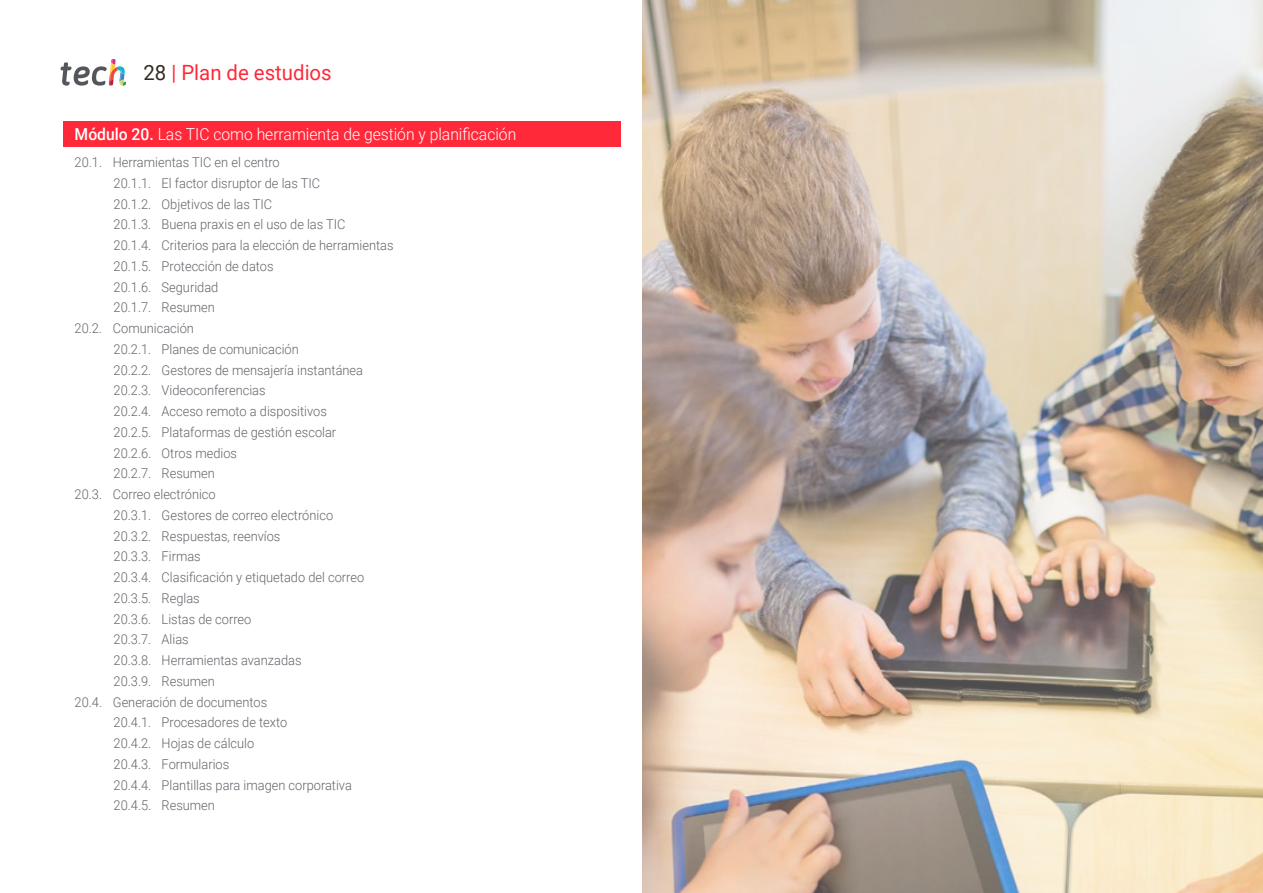
<style>
.page{position:relative;width:1263px;height:893px;background:#fff}
.page>*{position:absolute;margin:0;border:0;box-sizing:border-box;transform-origin:0 0}
.t1{font:21px "Roboto";color:#ff293a}
.t2{font:300 16.5px "Roboto";color:#fff;scale:.95 1}
.t3{font:300 13.5px "Roboto";color:#61646a;scale:.95 1}
.s1{color:#312e20}
.s2{font-weight:500}
</style>
<div class="page">
<div style="left:64px;top:121px;width:557px;height:25px;background:#ff293a"></div>
<img style="left:642px;top:0;width:621px;height:893px">
<svg style="left:61px;top:59px;width:65px;height:27px"></svg>
<h1 class="t1" style="left:144px;top:57px;width:190px"><span class="s1">28</span> | Plan de estudios</h1>
<p class="t2" style="left:75px;top:123px;width:466px"><span class="s2">Módulo 20.</span> Las TIC como herramienta de gestión y planificación</p>
<p class="t3" style="left:75px;top:153px;width:217px">20.1. Herramientas TIC en el centro</p>
<p class="t3" style="left:114px;top:174px;width:219px">20.1.1. El factor disruptor de las TIC</p>
<p class="t3" style="left:114px;top:194px;width:168px">20.1.2. Objetivos de las TIC</p>
<p class="t3" style="left:114px;top:215px;width:246px">20.1.3. Buena praxis en el uso de las TIC</p>
<p class="t3" style="left:114px;top:236px;width:296px">20.1.4. Criterios para la elección de herramientas</p>
<p class="t3" style="left:114px;top:257px;width:170px">20.1.5. Protección de datos</p>
<p class="t3" style="left:114px;top:277px;width:112px">20.1.6. Seguridad</p>
<p class="t3" style="left:114px;top:298px;width:108px">20.1.7. Resumen</p>
<p class="t3" style="left:75px;top:319px;width:127px">20.2. Comunicación</p>
<p class="t3" style="left:114px;top:340px;width:196px">20.2.1. Planes de comunicación</p>
<p class="t3" style="left:114px;top:360px;width:264px">20.2.2. Gestores de mensajería instantánea</p>
<p class="t3" style="left:114px;top:381px;width:162px">20.2.3. Videoconferencias</p>
<p class="t3" style="left:114px;top:402px;width:226px">20.2.4. Acceso remoto a dispositivos</p>
<p class="t3" style="left:114px;top:423px;width:236px">20.2.5. Plataformas de gestión escolar</p>
<p class="t3" style="left:114px;top:443px;width:131px">20.2.6. Otros medios</p>
<p class="t3" style="left:114px;top:464px;width:108px">20.2.7. Resumen</p>
<p class="t3" style="left:75px;top:485px;width:150px">20.3. Correo electrónico</p>
<p class="t3" style="left:114px;top:506px;width:233px">20.3.1. Gestores de correo electrónico</p>
<p class="t3" style="left:114px;top:526px;width:177px">20.3.2. Respuestas, reenvíos</p>
<p class="t3" style="left:114px;top:547px;width:93px">20.3.3. Firmas</p>
<p class="t3" style="left:114px;top:568px;width:265px">20.3.4. Clasificación y etiquetado del correo</p>
<p class="t3" style="left:114px;top:589px;width:92px">20.3.5. Reglas</p>
<p class="t3" style="left:114px;top:609px;width:146px">20.3.6. Listas de correo</p>
<p class="t3" style="left:114px;top:630px;width:81px">20.3.7. Alias</p>
<p class="t3" style="left:114px;top:651px;width:199px">20.3.8. Herramientas avanzadas</p>
<p class="t3" style="left:114px;top:672px;width:108px">20.3.9. Resumen</p>
<p class="t3" style="left:75px;top:692px;width:204px">20.4. Generación de documentos</p>
<p class="t3" style="left:114px;top:713px;width:184px">20.4.1. Procesadores de texto</p>
<p class="t3" style="left:114px;top:734px;width:150px">20.4.2. Hojas de cálculo</p>
<p class="t3" style="left:114px;top:755px;width:123px">20.4.3. Formularios</p>
<p class="t3" style="left:114px;top:775px;width:252px">20.4.4. Plantillas para imagen corporativa</p>
<p class="t3" style="left:114px;top:796px;width:108px">20.4.5. Resumen</p>
</div>
